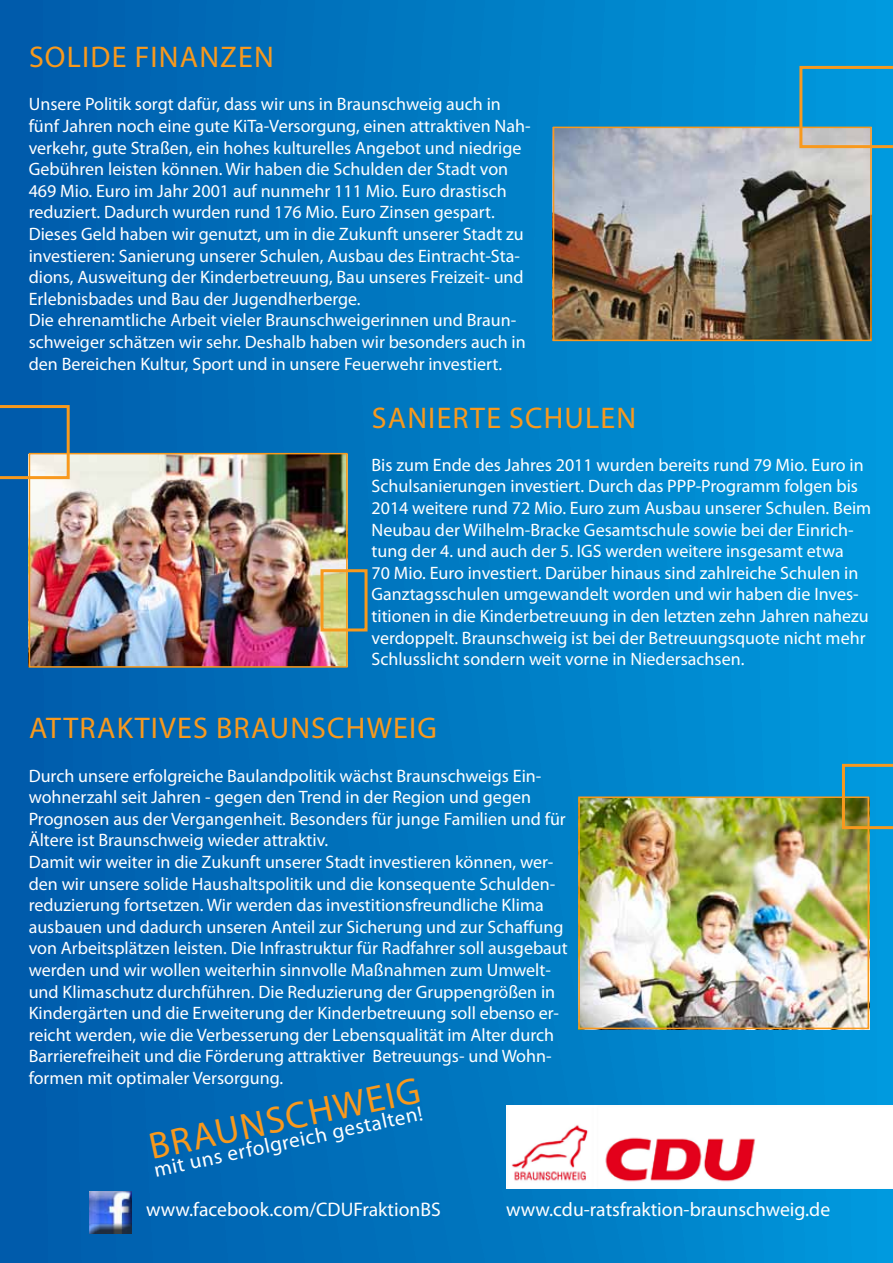
<style>
.page{position:relative;width:893px;height:1263px;background:#fff}
.page>*{position:absolute;margin:0;border:0;box-sizing:border-box;transform-origin:0 0}
.t1{font:37.5px "Myriad Pro";color:#f8991d}
.t2{font:30px "Myriad Pro";letter-spacing:.04em;color:#f8991d}
.t3{font:21px "Myriad Pro";color:#fff}
.t4{font:19.65px "Myriad Pro";color:#fff}
.t5{font:18px/21.6px "Myriad Pro";color:#fff}
</style>
<div class="page">
<div style="left:0;top:0;width:893px;height:1263px;background:linear-gradient(to right,#0059a8,#019add)"></div>
<img style="left:506px;top:1106px;width:387px;height:82px">
<div style="left:88px;top:1189px;width:45px;height:41px;background:#0060af"></div>
<div style="left:88px;top:1191px;width:45px;height:43px;background:#000;opacity:.75"></div>
<img style="left:32px;top:456px;width:313px;height:209px">
<div style="left:29px;top:453px;width:319px;height:215px;border:2px solid #f8991d"></div>
<img style="left:581px;top:799px;width:285px;height:227px">
<div style="left:578px;top:796px;width:291px;height:233px;border:2px solid #f8991d"></div>
<svg style="left:842px;top:764px;width:51px;height:65px;background:#3c8e97"></svg>
<img style="left:556px;top:130px;width:313px;height:208px">
<div style="left:553px;top:127px;width:319px;height:214px;border:2px solid #f8991d"></div>
<svg style="left:799px;top:66px;width:94px;height:82px;background:#3b9ec2"></svg>
<div style="left:320px;top:569px;width:48px;height:62px;border:3px solid #f8991d"></div>
<svg style="left:0;top:405px;width:70px;height:74px;background:#487ba1"></svg>
<h2 class="t2" style="left:29px;top:39px;width:246px">solide finanzen</h2>
<p class="t5" style="left:29px;top:93px;width:503px">Unsere Politik sorgt dafür, dass wir uns in Braunschweig auch in fünf Jahren noch eine gute KiTa-Versorgung, einen attraktiven Nah&shy;verkehr, gute Straßen, ein hohes kulturelles Angebot und niedrige Gebühren leisten können. Wir haben die Schulden der Stadt von 469 Mio. Euro im Jahr 2001 auf nunmehr 111 Mio. Euro drastisch reduziert. Dadurch wurden rund 176 Mio. Euro Zinsen gespart.<br>Dieses Geld haben wir genutzt, um in die Zukunft unserer Stadt zu investieren: Sanierung unserer Schulen, Ausbau des Eintracht-Sta&shy;dions, Ausweitung der Kinderbetreuung, Bau unseres Freizeit- und Erlebnisbades und Bau der Jugendherberge.<br>Die ehrenamtliche Arbeit vieler Braunschweigerinnen und Braun&shy;schweiger schätzen wir sehr. Deshalb haben wir besonders auch in den Bereichen Kultur, Sport und in unsere Feuerwehr investiert.</p>
<h2 class="t2" style="left:372px;top:399px;width:266px">sanierte schulen</h2>
<p class="t5" style="left:372px;top:454px;width:501px">Bis zum Ende des Jahres 2011 wurden bereits rund 79 Mio. Euro in Schulsanierungen investiert. Durch das PPP-Programm folgen bis 2014 weitere rund 72 Mio. Euro zum Ausbau unserer Schulen. Beim Neubau der Wilhelm-Bracke Gesamtschule sowie bei der Einrich&shy;tung der 4. und auch der 5. IGS werden weitere insgesamt etwa<br>70 Mio. Euro investiert. Darüber hinaus sind zahlreiche Schulen in Ganztagsschulen umgewandelt worden und wir haben die I nves&shy;titionen in die Kinderbetreuung in den letzten zehn Jahren nahezu verdoppelt. Braunschweig ist bei der Betreuungsquote nicht mehr Schlusslicht sondern weit vorne in N iedersachsen.</p>
<h2 class="t2" style="left:29px;top:710px;width:409px">attraktives braunschweig</h2>
<p class="t5" style="left:29px;top:764px;width:541px">Durch unsere erfolgreiche Baulandpolitik wächst Braunschweigs Ein&shy;wohnerzahl seit Jahren - gegen den Trend in der Region und gegen Prognosen aus der Vergangenheit. Besonders für junge Familien und für Ältere ist Braunschweig wieder attraktiv.<br>Damit wir weiter in die Zukunft unserer Stadt investieren können, wer&shy;den wir unsere solide Haushaltspolitik und die konsequente Schulden&shy;reduzierung fortsetzen. Wir werden das investitionsfreundliche Klima ausbauen und dadurch unseren Anteil zur Sicherung und zur Schaffung von Arbeitsplätzen leisten. Die I nfrastruktur für Radfahrer soll ausgebaut werden und wir wollen weiterhin sinnvolle Maßnahmen zum Umwelt&shy;und Klimaschutz durchführen. Die Reduzierung der Gruppengrößen in Kindergärten und die Erweiterung der Kinderbetreuung soll ebenso er&shy;reicht werden, wie die Verbesserung der Lebensqualität im Alter durch Barrierefreiheit und die Förderung attraktiver Betreuungs- und Wohn&shy;formen mit optimaler Versorgung.</p>
<h1 class="t1" style="left:145px;top:1124px;width:278px;rotate:-12deg">braunschweig</h1>
<p class="t3" style="left:151px;top:1157px;width:276px;rotate:-12deg">mit uns erfolgreich gestalten!</p>
<p class="t4" style="left:146px;top:1198px;width:285px">www.facebook.com/CDUFraktionBS</p>
<p class="t4" style="left:506px;top:1198px;width:326px">www.cdu-ratsfraktion-braunschweig.de</p>
</div>
